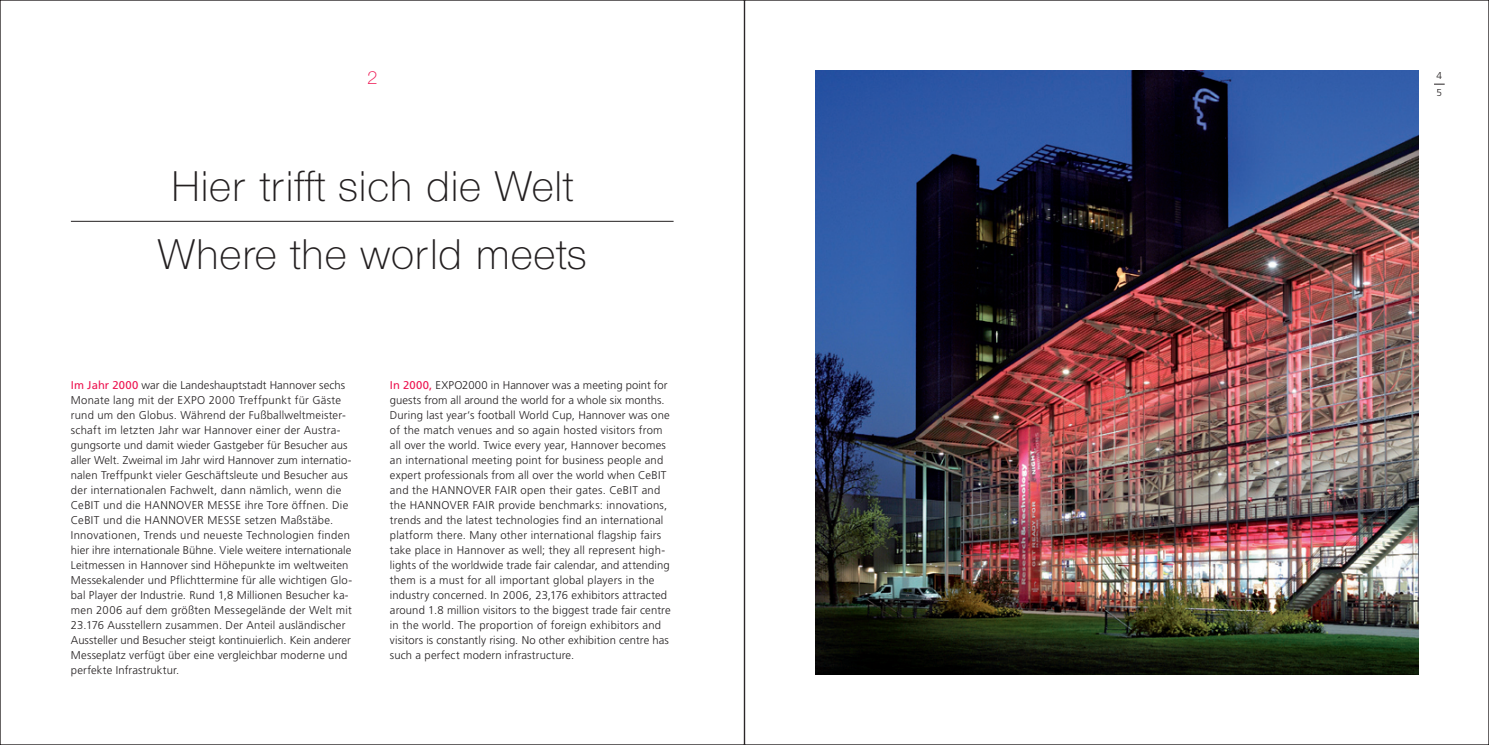
<style>
.page{position:relative;width:1489px;height:745px;background:#fff}
.page>*{position:absolute;margin:0;border:0;box-sizing:border-box;transform-origin:0 0}
.t1{font:300 41.25px/67.6px "Olnova";letter-spacing:.02em;color:#231f20;text-align:center}
.t2{font:300 17.5px "Olnova";color:#ed1450}
.t3{font:300 11.25px/15px "Frutiger";letter-spacing:.015em;color:#231f20}
.t4{font:300 10px/17.5px "Frutiger";color:#231f20}
.s1{font-weight:400;color:#ed1450}
</style>
<div class="page">
<img style="left:815px;top:71px;width:602px;height:602px">
<hr style="left:71px;top:221px;width:602px;height:1px;background:#231f20">
<h2 class="t2" style="left:367px;top:67px;width:12px">2</h2>
<p class="t4" style="left:1436px;top:66px;width:7px">4<br>5</p>
<h1 class="t1" style="left:158px;top:152px;width:430px">Hier trifft sich die Welt<br>Where the world meets</h1>
<p class="t3" style="left:71px;top:377px;width:282px"><span class="s1">I m Jahr 2000</span> war die Landeshauptstadt Hannover sechs Monate lang mit der EXPO 2000 Treffpunkt für Gäste rund um den Globus. Während der Fußballweltmeister&shy;schaft im letzten Jahr war Hannover einer der Austra&shy;gungsorte und damit wieder Gastgeber für Besucher aus aller Welt. Zweimal im Jahr wird Hannover zum internatio&shy;nalen Treffpunkt vieler Geschäftsleute und Besucher aus der internationalen Fachwelt, dann nämlich, wenn die CeBIT und die HANNOVER MESSE ihre Tore öffnen. Die CeBIT und die HANNOVER MESSE setzen Maßstäbe.<br>Innovationen, Trends und neueste Technologien finden hier ihre internationale Bühne. Viele weitere internationale Leitmessen in Hannover sind Höhepunkte im weltweiten Messekalender und Pflichttermine für alle wichtigen Glo&shy;bal Player der Industrie. Rund 1,8 Millionen Besucher ka&shy;men 2006 auf dem größten Messegelände der Welt mit 23.176 Ausstellern zusammen. Der Anteil ausländischer Aussteller und Besucher steigt kontinuierlich. Kein anderer Messeplatz verfügt über eine vergleichbar moderne und perfekte Infrastruktur.</p>
<p class="t3" style="left:390px;top:377px;width:282px"><span class="s1">I n 2000,</span> EXPO2000 in Hannover was a meeting point for guests from all around the world for a whole six months.<br>During last year‘s football World Cup, Hannover was one of the match venues and so again hosted visitors from all over the world. Twice every year, Hannover becomes an international meeting point for business people and expert professionals from all over the world when CeBIT and the HANNOVER FAIR open their gates. CeBIT and the HANNOVER FAIR provide benchmarks: innovations, trends and the latest technologies find an international platform there. Many other international flagship fairs take place in Hannover as well; they all represent high&shy;lights of the worldwide trade fair calendar, and attending them is a must for all important global players in the industry concerned. In 2006, 23,176 exhibitors attracted around 1.8 million visitors to the biggest trade fair centre in the world. The proportion of foreign exhibitors and visitors is constantly rising. No other exhibition centre has such a perfect modern infrastructure.</p>
</div>
